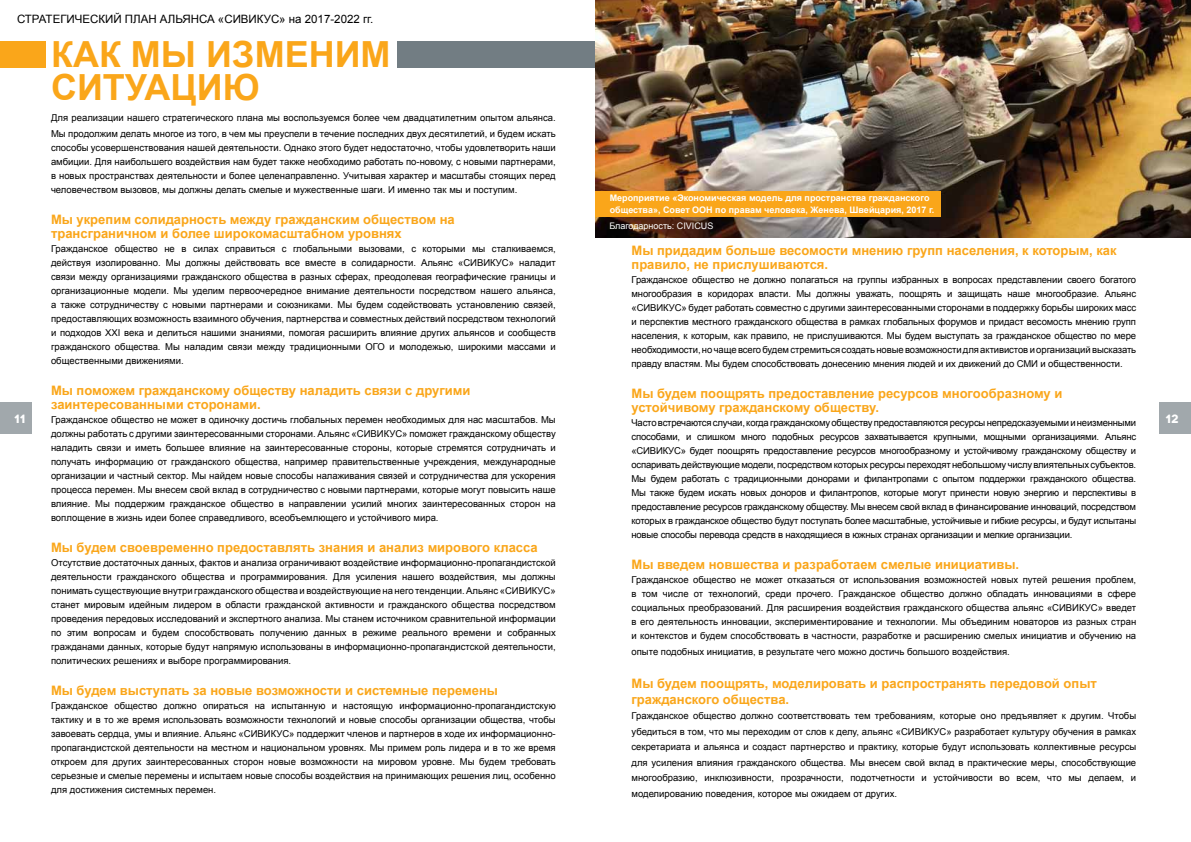
<style>
.page{position:relative;width:1191px;height:842px;background:#fff}
.page>*{position:absolute;margin:0;border:0;box-sizing:border-box;transform-origin:0 0}
.t1{font:700 36px/33px "Arial";color:#faa61a}
.t2{font:700 13px/14px "Arial";color:#faa61a}
.t3{font:700 12px "Novecentowide";color:#fff}
.t4{font:11.5px "Arial";color:#000}
.t5{font:9.5px/14px "Arial";color:#000;text-align:justify}
.t6{font:700 9px/12px "Arial";color:#fff}
.t7{font:9px "Arial";color:#fff}
</style>
<div class="page">
<div style="left:0;top:41px;width:46px;height:27px;background:#faa61a"></div>
<div style="left:0;top:402px;width:31px;height:32px;background:#a1a8ac"></div>
<div style="left:397px;top:41px;width:794px;height:27px;background:#727d83"></div>
<div style="left:1159px;top:402px;width:32px;height:32px;background:#a1a8ac"></div>
<img style="left:595px;top:0;width:596px;height:237px">
<div style="left:595px;top:192px;width:346px;height:25px;background:#faa61a"></div>
<p class="t4" style="left:17px;top:11px;width:358px">СТРАТЕГИЧЕСКИЙ ПЛАН АЛЬЯНСА «СИВИКУС» на 2017-2022 гг.</p>
<p class="t3" style="left:14px;top:411px;width:13px">11</p>
<h1 class="t1" style="left:51px;top:39px;width:341px">КАК МЫ ИЗМЕНИМ<br>СИТУАЦИЮ</h1>
<p class="t5" style="left:51px;top:110px;width:506px;line-height:15.5px">Для реализации нашего стратегического плана мы воспользуемся более чем двадцатилетним опытом альянса.<br>Мы продолжим делать многое из того, в чем мы преуспели в течение последних двух десятилетий, и будем искать</p>
<p class="t5" style="left:51px;top:141px;width:506px">способы усовершенствования нашей деятельности. Однако этого будет недостаточно, чтобы удовлетворить наши амбиции. Для наибольшего воздействия нам будет также необходимо работать по-новому, с новыми партнерами, в новых пространствах деятельности и более целенаправленно. Учитывая характер и масштабы стоящих перед человечеством вызовов, мы должны делать смелые и мужественные шаги. И именно так мы и поступим.</p>
<h2 class="t2" style="left:51px;top:213px;width:405px">Мы укрепим солидарность между гражданским обществом на трансграничном и более широкомасштабном уровнях</h2>
<p class="t5" style="left:51px;top:242px;width:506px">Гражданское общество не в силах справиться с глобальными вызовами, с которыми мы сталкиваемся, действуя изолированно. Мы должны действовать все вместе в солидарности. Альянс «СИВИКУС» наладит связи между организациями гражданского общества в разных сферах, преодолевая географические границы и организационные модели. Мы уделим первоочередное внимание деятельности посредством нашего альянса, а также сотрудничеству с новыми партнерами и союзниками. Мы будем содействовать установлению связей, предоставляющих возможность взаимного обучения, партнерства и совместных действий посредством технологий и подходов XXI века и делиться нашими знаниями, помогая расширить влияние других альянсов и сообществ гражданского общества. Мы наладим связи между традиционными ОГО и молодежью, широкими массами и общественными движениями.</p>
<h2 class="t2" style="left:51px;top:384px;width:421px">Мы поможем гражданскому обществу наладить связи с другими заинтересованными сторонами.</h2>
<p class="t5" style="left:51px;top:413px;width:506px">Гражданское общество не может в одиночку достичь глобальных перемен необходимых для нас масштабов. Мы должны работать с другими заинтересованными сторонами. Альянс «СИВИКУС» поможет гражданскому обществу наладить связи и иметь большее влияние на заинтересованные стороны, которые стремятся сотрудничать и получать информацию от гражданского общества, например правительственные учреждения, международные организации и частный сектор. Мы найдем новые способы налаживания связей и сотрудничества для ускорения процесса перемен. Мы внесем свой вклад в сотрудничество с новыми партнерами, которые могут повысить наше влияние. Мы поддержим гражданское общество в направлении усилий многих заинтересованных сторон на воплощение в жизнь идеи более справедливого, всеобъемлющего и устойчивого мира.</p>
<h2 class="t2" style="left:51px;top:541px;width:488px">Мы будем своевременно предоставлять знания и анализ мирового класса</h2>
<p class="t5" style="left:51px;top:556px;width:506px">Отсутствие достаточных данных, фактов и анализа ограничивают воздействие информационно-пропагандистской деятельности гражданского общества и программирования. Для усиления нашего воздействия, мы должны понимать существующие внутри гражданского общества и воздействующие на него тенденции. Альянс «СИВИКУС» станет мировым идейным лидером в области гражданской активности и гражданского общества посредством проведения передовых исследований и экспертного анализа. Мы станем источником сравнительной информации по этим вопросам и будем способствовать получению данных в режиме реального времени и собранных гражданами данных, которые будут напрямую использованы в информационно-пропагандистской деятельности, политических решениях и выборе программирования.</p>
<h2 class="t2" style="left:51px;top:684px;width:448px">Мы будем выступать за новые возможности и системные перемены</h2>
<p class="t5" style="left:51px;top:699px;width:506px">Гражданское общество должно опираться на испытанную и настоящую информационно-пропагандистскую тактику и в то же время использовать возможности технологий и новые способы организации общества, чтобы завоевать сердца, умы и влияние. Альянс «СИВИКУС» поддержит членов и партнеров в ходе их информационно&shy;пропагандистской деятельности на местном и национальном уровнях. Мы примем роль лидера и в то же время откроем для других заинтересованных сторон новые возможности на мировом уровне. Мы будем требовать серьезные и смелые перемены и испытаем новые способы воздействия на принимающих решения лиц, особенно для достижения системных перемен.</p>
<p class="t6" style="left:609px;top:192px;width:326px">Мероприятие «Экономическая модель для пространства гражданского общества», Совет ООН по правам человека, Женева, Швейцария, 2017 г.</p>
<p class="t7" style="left:609px;top:220px;width:105px">Благодарность: CIVICUS</p>
<h2 class="t2" style="left:631px;top:244px;width:486px">Мы придадим больше весомости мнению групп населения, к которым, как правило, не прислушиваются.</h2>
<p class="t5" style="left:631px;top:273px;width:506px">Гражданское общество не должно полагаться на группы избранных в вопросах представлении своего богатого многообразия в коридорах власти. Мы должны уважать, поощрять и защищать наше многообразие. Альянс «СИВИКУС» будет работать совместно с другими заинтересованными сторонами в поддержку борьбы широких масс и перспектив местного гражданского общества в рамках глобальных форумов и придаст весомость мнению групп населения, к которым, как правило, не прислушиваются. Мы будем выступать за гражданское общество по мере необходимости, но чаще всего будем стремиться создать новые возможности для активистов и организаций высказать правду властям. Мы будем способствовать донесению мнения людей и их движений до СМИ и общественности.</p>
<h2 class="t2" style="left:631px;top:387px;width:432px">Мы будем поощрять предоставление ресурсов многообразному и устойчивому гражданскому обществу.</h2>
<p class="t5" style="left:631px;top:416px;width:506px">Часто встречаются случаи, когда гражданскому обществу предоставляются ресурсы непредсказуемыми и неизменными способами, и слишком много подобных ресурсов захватывается крупными, мощными организациями. Альянс «СИВИКУС» будет поощрять предоставление ресурсов многообразному и устойчивому гражданскому обществу и оспаривать действующие модели, посредством которых ресурсы переходят небольшому числу влиятельных субъектов.<br>Мы будем работать с традиционными донорами и филантропами с опытом поддержки гражданского общества.<br>Мы также будем искать новых доноров и филантропов, которые могут принести новую энергию и перспективы в предоставление ресурсов гражданскому обществу. Мы внесем свой вклад в финансирование инноваций, посредством которых в гражданское общество будут поступать более масштабные, устойчивые и гибкие ресурсы, и будут испытаны новые способы перевода средств в находящиеся в южных странах организации и мелкие организации.</p>
<h2 class="t2" style="left:631px;top:558px;width:389px">Мы введем новшества и разработаем смелые инициативы.</h2>
<p class="t5" style="left:631px;top:573px;width:506px">Гражданское общество не может отказаться от использования возможностей новых путей решения проблем, в том числе от технологий, среди прочего. Гражданское общество должно обладать инновациями в сфере социальных преобразований. Для расширения воздействия гражданского общества альянс «СИВИКУС» введет в его деятельность инновации, экспериментирование и технологии. Мы объединим новаторов из разных стран и контекстов и будем способствовать в частности, разработке и расширению смелых инициатив и обучению на</p>
<p class="t5" style="left:631px;top:644px;width:380px">опыте подобных инициатив, в результате чего можно достичь большого воздействия.</p>
<h2 class="t2" style="left:631px;top:676px;width:467px;line-height:16px">Мы будем поощрять, моделировать и распространять передовой опыт гражданского общества.</h2>
<p class="t5" style="left:631px;top:708px;width:506px;line-height:15.5px">Гражданское общество должно соответствовать тем требованиям, которые оно предъявляет к другим. Чтобы убедиться в том, что мы переходим от слов к делу, альянс «СИВИКУС» разработает культуру обучения в рамках секретариата и альянса и создаст партнерство и практику, которые будут использовать коллективные ресурсы для усиления влияния гражданского общества. Мы внесем свой вклад в практические меры, способствующие многообразию, инклюзивности, прозрачности, подотчетности и устойчивости во всем, что мы делаем, и моделированию поведения, которое мы ожидаем от других.</p>
<p class="t3" style="left:1165px;top:411px;width:14px">12</p>
</div>
